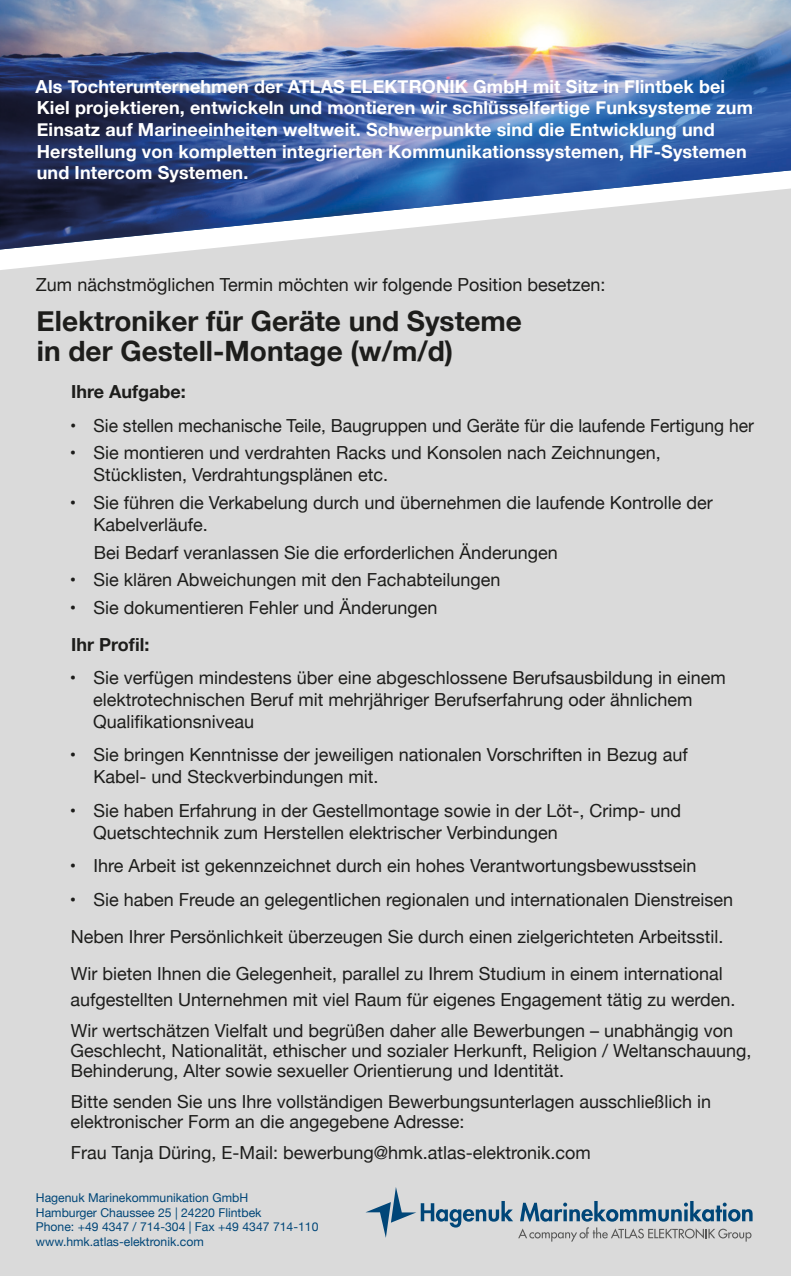
<style>
.page{position:relative;width:791px;height:1276px;background:#fff}
.page>*{position:absolute;margin:0;border:0;box-sizing:border-box;transform-origin:0 0}
.t1{font:700 28px/30.8px "Helvetica Neue";color:#1d1d1b}
.t2{font:18px/22px "Helvetica Neue";color:#1d1d1b}
.t3{font:700 18px/21.6px "Helvetica Neue";letter-spacing:.005em;color:#fff}
.t4{font:700 18px "Helvetica Neue";color:#1d1d1b}
.Adresse_light_9_13_P{font:12.2px "Helvetica Neue";color:#004678}
</style>
<div class="page">
<div style="left:0;top:249px;width:791px;height:1027px;background:#dadada"></div>
<img style="left:0;top:0;width:791px;height:249px">
<svg style="left:365px;top:1187px;width:387px;height:54px;background:#b6c0c7"></svg>
<p class="t3" style="left:36px;top:76px;width:719px">Als Tochterunternehmen der ATLAS ELEKTRONIK GmbH mit Sitz in Flintbek bei Kiel projektieren, entwickeln und montieren wir schlüsselfertige Funksysteme zum Einsatz auf Marineeinheiten weltweit. Schwerpunkte sind die Entwicklung und Herstellung von kompletten integrierten Kommunikationssystemen, HF-Systemen und Intercom Systemen.</p>
<p class="t2" style="left:36px;top:274px;width:571px">Zum nächstmöglichen Termin möchten wir folgende Position besetzen:</p>
<p class="t1" style="left:37px;top:306px;width:487px">Elektroniker für Geräte und Systeme in der Gestell-Montage (w/m/d)</p>
<p class="t4" style="left:71px;top:378px;width:116px">Ihre Aufgabe:</p>
<p class="t2" style="left:70px;top:415px;width:685px">• Sie stellen mechanische Teile, Baugruppen und Geräte für die laufende Fertigung her</p>
<p class="t2" style="left:94px;top:443px;width:569px;text-indent:-24px">• Sie montieren und verdrahten Racks und Konsolen nach Zeichnungen,<br>Stücklisten, Verdrahtungsplänen etc.</p>
<p class="t2" style="left:94px;top:492px;width:621px;text-indent:-24px">• Sie führen die Verkabelung durch und übernehmen die laufende Kontrolle der<br>Kabelverläufe.</p>
<p class="t2" style="left:94px;top:542px;width:465px">Bei Bedarf veranlassen Sie die erforderlichen Änderungen</p>
<p class="t2" style="left:70px;top:570px;width:432px">• Sie klären Abweichungen mit den Fachabteilungen</p>
<p class="t2" style="left:70px;top:597px;width:369px">• Sie dokumentieren Fehler und Änderungen</p>
<p class="t4" style="left:71px;top:630px;width:80px">Ihr Profil:</p>
<p class="t2" style="left:93px;top:668px;width:634px;text-indent:-23px">• Sie verfügen mindestens über eine abgeschlossene Berufsausbildung in einem elektrotechnischen Beruf mit mehrjähriger Berufserfahrung oder ähnlichem<br>Qualifikationsniveau</p>
<p class="t2" style="left:94px;top:745px;width:595px;text-indent:-24px">• Sie bringen Kenntnisse der jeweiligen nationalen Vorschriften in Bezug auf<br>Kabel- und Steckverbindungen mit.</p>
<p class="t2" style="left:93px;top:800px;width:589px;text-indent:-23px">• Sie haben Erfahrung in der Gestellmontage sowie in der Löt-, Crimp- und<br>Quetschtechnik zum Herstellen elektrischer Verbindungen</p>
<p class="t2" style="left:70px;top:856px;width:628px">• Ihre Arbeit ist gekennzeichnet durch ein hohes Verantwortungsbewusstsein</p>
<p class="t2" style="left:70px;top:889px;width:665px">• Sie haben Freude an gelegentlichen regionalen und internationalen Dienstreisen</p>
<p class="t2" style="left:71px;top:926px;width:654px">Neben Ihrer Persönlichkeit überzeugen Sie durch einen zielgerichteten Arbeitsstil.</p>
<p class="t2" style="left:71px;top:962px;width:666px;line-height:26px">Wir bieten Ihnen die Gelegenheit, parallel zu Ihrem Studium in einem international aufgestellten Unternehmen mit viel Raum für eigenes Engagement tätig zu werden.</p>
<p class="t2" style="left:70px;top:1022px;width:683px;line-height:19.8px">Wir wertschätzen Vielfalt und begrüßen daher alle Bewerbungen – unabhängig von<br>Geschlecht, Nationalität, ethischer und sozialer Herkunft, Religion / Weltanschauung,<br>Behinderung, Alter sowie sexueller Orientierung und Identität.</p>
<p class="t2" style="left:71px;top:1093px;width:642px;line-height:19.8px">Bitte senden Sie uns Ihre vollständigen Bewerbungsunterlagen ausschließlich in elektronischer Form an die angegebene Adresse:</p>
<p class="t2" style="left:71px;top:1142px;width:521px">Frau Tanja Düring, E-Mail: bewerbung@hmk.atlas-elektronik.com</p>
<p class="Adresse_light_9_13_P" style="left:36px;top:1189px;width:214px">Hagenuk Marinekommunikation GmbH</p>
<p class="Adresse_light_9_13_P" style="left:36px;top:1203px;width:227px">Hamburger Chaussee 25 | 24220 Flintbek</p>
<p class="Adresse_light_9_13_P" style="left:36px;top:1218px;width:284px">Phone: +49 4347 / 714-304 | Fax +49 4347 714-110</p>
<p class="Adresse_light_9_13_P" style="left:36px;top:1233px;width:169px">www.hmk.atlas-elektronik.com</p>
</div>
